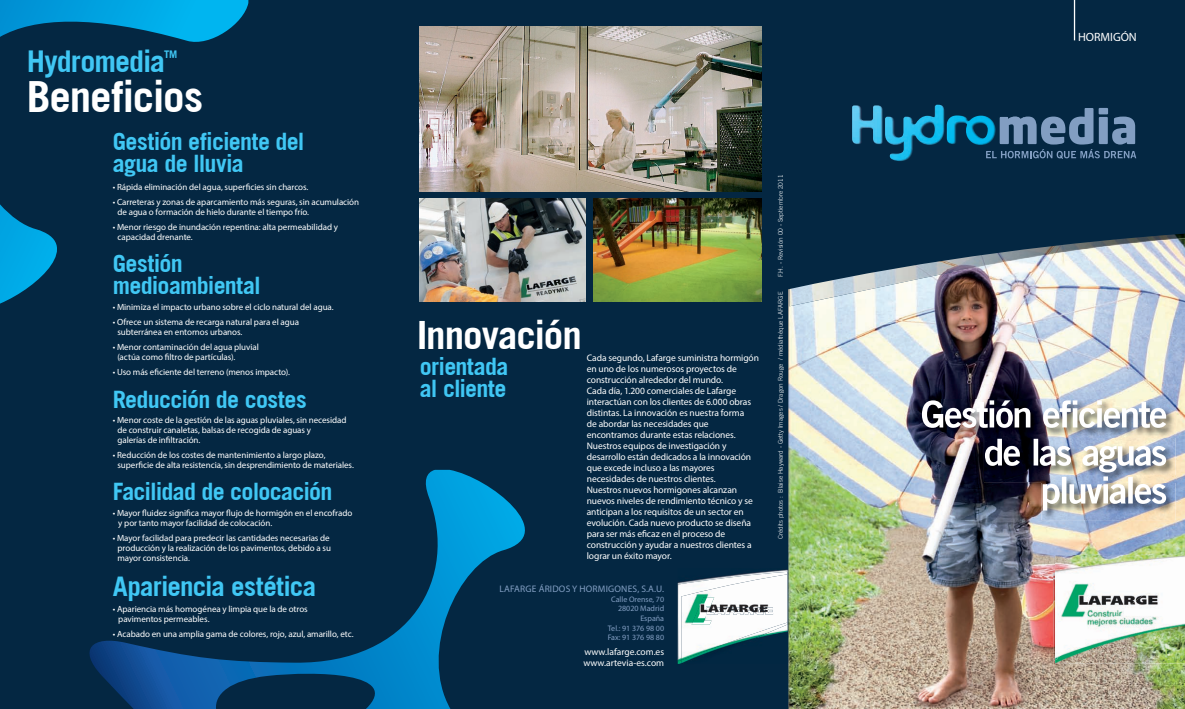
<style>
.page{position:relative;width:1185px;height:709px;background:#fff}
.page>*{position:absolute;margin:0;border:0;box-sizing:border-box;transform-origin:0 0}
.t1{font:700 43px "Trade Gothic";letter-spacing:-.025em;color:#fff}
.t2{font:700 39px "Trade Gothic";letter-spacing:-.025em;color:#fff}
.t3{font:700 30px "Trade Gothic";letter-spacing:-.03em;color:#40c7f4}
.t4{font:700 27px "Trade Gothic";letter-spacing:-.025em;color:#40c7f4}
.t5{font:700 24px/22px "Trade Gothic";letter-spacing:-.03em;color:#40c7f4}
.t6{font:12px "Myriad Pro";color:#fff}
.t7{font:700 10.5px "Trade Gothic";color:#40c7f4}
.t8{font:9.5px/11px "Myriad Pro";letter-spacing:-.01em;color:#fff}
.t9{font:9.5px "Myriad Pro";letter-spacing:.02em;color:#829ec2}
.t10{font:9px/10px "Myriad Pro";letter-spacing:-.005em;color:#fff}
.t11{font:8px/9.6px "Myriad Pro";color:#829ec2;text-align:right}
.t12{font:300 6.5px "Trade Gothic";color:#fff}
</style>
<div class="page">
<div style="left:391px;top:0;width:561px;height:709px;background:#042742"></div>
<img style="left:788px;top:292px;width:397px;height:417px">
<img style="left:789px;top:292px;width:396px;height:14px">
<svg style="left:788px;top:0;width:397px;height:292px;fill:#042742"></svg>
<img style="left:1053px;top:573px;width:2px;height:87px">
<div style="left:0;top:0;width:420px;height:709px;background:#042742"></div>
<svg style="left:0;top:0;width:248px;height:303px"></svg>
<svg style="left:89px;top:470px;width:436px;height:239px"></svg>
<hr style="left:1074px;top:0;width:1px;height:40px;background:#fff">
<div style="left:825px;top:87px;width:339px;height:95px;background:#042742"></div>
<img style="left:944px;top:109px;width:3px;height:30px">
<img style="left:885px;top:105px;width:59px;height:56px">
<img style="left:852px;top:105px;width:31px;height:39px">
<img style="left:947px;top:115px;width:39px;height:30px">
<svg style="left:986px;top:108px;width:150px;height:51px"></svg>
<img style="left:420px;top:27px;width:341px;height:165px">
<img style="left:420px;top:199px;width:165px;height:102px">
<img style="left:594px;top:199px;width:167px;height:102px">
<img style="left:921px;top:399px;width:254px;height:38px">
<img style="left:922px;top:400px;width:244px;height:28px">
<img style="left:984px;top:438px;width:191px;height:44px">
<img style="left:1041px;top:475px;width:135px;height:45px">
<img style="left:1166px;top:475px;width:9px;height:7px">
<img style="left:985px;top:439px;width:181px;height:71px">
<img style="left:1055px;top:555px;width:130px;height:108px">
<img style="left:1055px;top:558px;width:130px;height:102px">
<img style="left:678px;top:569px;width:110px;height:95px">
<img style="left:681px;top:661px;width:106px;height:3px">
<svg style="left:678px;top:572px;width:109px;height:89px"></svg>
<img style="left:692px;top:597px;width:22px;height:27px">
<h3 class="t3" style="left:27px;top:43px;width:140px">Hydromedia</h3>
<p class="t7" style="left:164px;top:48px;width:15px">TM</p>
<h1 class="t1" style="left:27px;top:70px;width:178px">Beneficios</h1>
<h3 class="t5" style="left:113px;top:130px;width:193px">Gestión eficiente del agua de lluvia</h3>
<p class="t10" style="left:113px;top:182px;width:197px">• Rápida eliminación del agua, superficies sin charcos.</p>
<p class="t10" style="left:117px;top:197px;width:243px;text-indent:-5px">• Carreteras y zonas de aparcamiento más seguras, sin acumulación de agua o formación de hielo durante el tiempo frío.</p>
<p class="t10" style="left:117px;top:222px;width:222px;text-indent:-5px">• Menor riesgo de inundación repentina: alta permeabilidad y capacidad drenante.</p>
<h3 class="t5" style="left:113px;top:252px;width:150px">Gestión medioambiental</h3>
<p class="t10" style="left:113px;top:301px;width:223px">• Minimiza el impacto urbano sobre el ciclo natural del agua.</p>
<p class="t10" style="left:117px;top:316px;width:183px;text-indent:-5px">• Ofrece un sistema de recarga natural para el agua subterránea en entornos urbanos.</p>
<p class="t10" style="left:117px;top:341px;width:143px;text-indent:-5px">• Menor contaminación del agua pluvial (actúa como filtro de partículas).</p>
<p class="t10" style="left:113px;top:366px;width:179px">• Uso más eficiente del terreno (menos impacto).</p>
<h3 class="t5" style="left:113px;top:387px;width:196px">Reducción de costes</h3>
<p class="t10" style="left:117px;top:415px;width:231px;text-indent:-5px">• Menor coste de la gestión de las aguas pluviales, sin necesidad de construir canaletas, balsas de recogida de aguas y<br>galerías de infiltración.</p>
<p class="t10" style="left:117px;top:450px;width:238px;text-indent:-5px">• Reducción de los costes de mantenimiento a largo plazo, superficie de alta resistencia, sin desprendimiento de materiales.</p>
<p class="t10" style="left:118px;top:508px;width:236px;text-indent:-5px">• Mayor fluidez significa mayor flujo de hormigón en el encofrado y por tanto mayor facilidad de colocación.</p>
<p class="t10" style="left:117px;top:533px;width:215px;text-indent:-5px">• Mayor facilidad para predecir las cantidades necesarias de producción y la realización de los pavimentos, debido a su mayor consistencia.</p>
<h3 class="t5" style="left:113px;top:480px;width:221px">Facilidad de colocación</h3>
<h3 class="t4" style="left:113px;top:570px;width:205px">Apariencia estética</h3>
<p class="t10" style="left:118px;top:604px;width:191px;text-indent:-5px">• Apariencia más homogénea y limpia que la de otros pavimentos permeables.</p>
<p class="t10" style="left:113px;top:629px;width:242px">• Acabado en una amplia gama de colores, rojo, azul, amarillo, etc.</p>
<h2 class="t2" style="left:417px;top:311px;width:167px">Innovación</h2>
<h3 class="t5" style="left:420px;top:355px;width:90px">orientada al cliente</h3>
<p class="t8" style="left:587px;top:352px;width:174px">Cada segundo, Lafarge suministra hormigón en uno de los numerosos proyectos de construcción alrededor del mundo.<br>Cada día, 1.200 comerciales de Lafarge interactúan con los clientes de 6.000 obras distintas. La innovación es nuestra forma<br>de abordar las necesidades que encontramos durante estas relaciones.<br>Nuestros equipos de investigación y desarrollo están dedicados a la innovación que excede incluso a las mayores necesidades de nuestros clientes.<br>Nuestros nuevos hormigones alcanzan nuevos niveles de rendimiento técnico y se anticipan a los requisitos de un sector en evolución. Cada nuevo producto se diseña para ser más eficaz en el proceso de construcción y ayudar a nuestros clientes a lograr un éxito mayor.</p>
<p class="t9" style="left:499px;top:583px;width:166px">LAFARGE ÁRIDOS Y HORMIGONES, S.A.U.</p>
<p class="t11" style="left:608px;top:594px;width:58px">Calle Orense, 70<br>28020 Madrid<br>España<br>Tel.: 91 376 98 00<br>Fax: 91 376 98 80</p>
<p class="t8" style="left:583px;top:645px;width:82px">www.lafarge.com.es www.artevia-es.com</p>
<p class="t12" style="left:777px;top:277px;width:104px;rotate:-90deg">F.H. - Revisión 00 - Septiembre 2011</p>
<p class="t12" style="left:777px;top:539px;width:249px;rotate:-90deg">Crédits photos : Blaise Hayward - Getty Images / Dragon Rouge / médiathèque LAFARGE</p>
<h3 class="t6" style="left:1078px;top:30px;width:60px">HORMIGÓN</h3>
</div>
